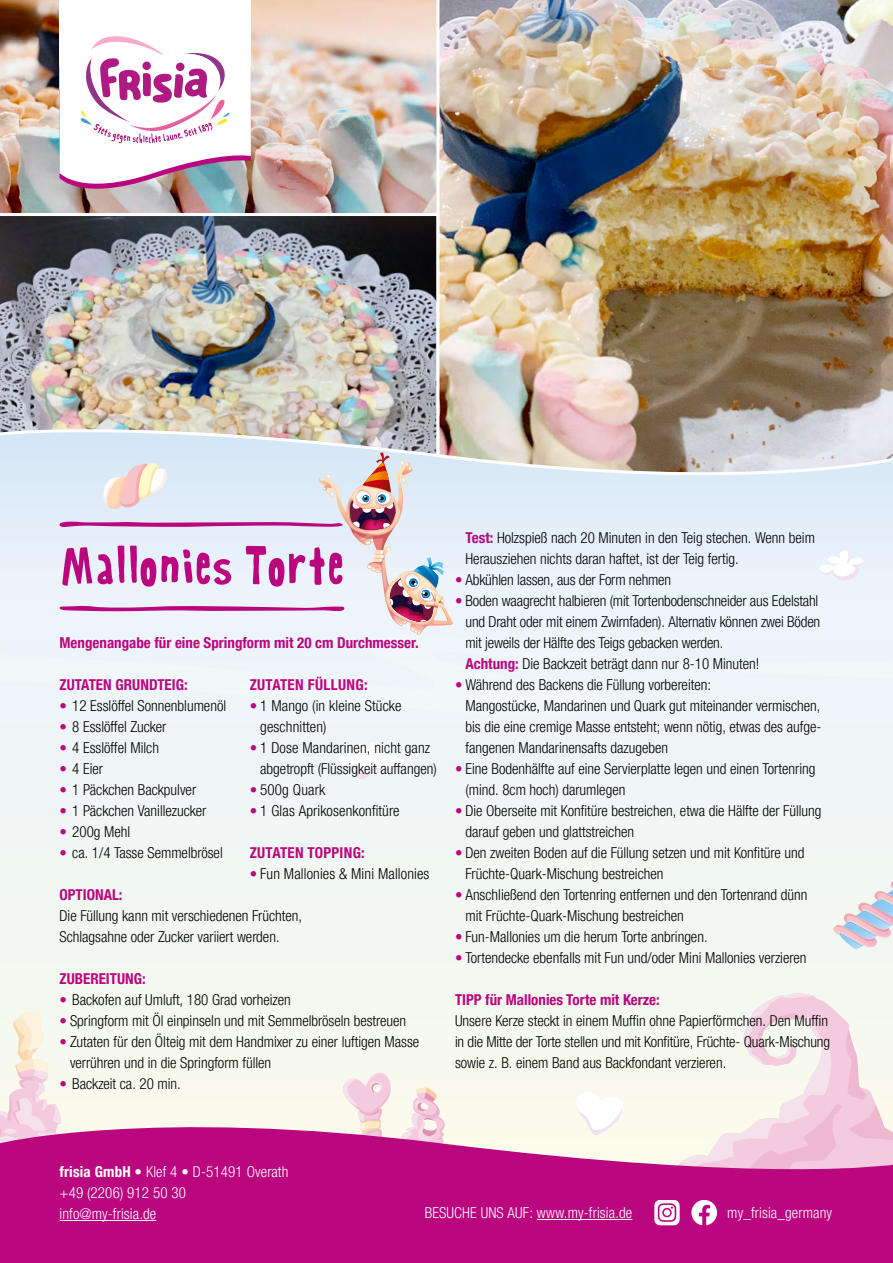
<style>
.page{position:relative;width:893px;height:1263px;background:#fff}
.page>*{position:absolute;margin:0;border:0;box-sizing:border-box;transform-origin:0 0}
.t1{font:52.5px "DK Rabbit On The Moon";letter-spacing:.01em;color:#ba067f}
.t2{font:300 condensed 15px/21px "Helvetica Neue LTW1 G";color:#000}
.t3{font:700 condensed 15px "Helvetica Neue LTW1 G";color:#ba067f}
.t4{font:300 condensed 15px/21px "Helvetica Neue LTW1 G";letter-spacing:.01em;color:#fff}
.t5{font:700 condensed 15px "Helvetica Neue LTW1 G";letter-spacing:.02em;color:#ba067f}
.s1{color:#ba067f}
.s2{font-weight:700;color:#ba067f}
.s3{font-weight:700}
</style>
<div class="page">
<div style="left:0;top:418px;width:893px;height:845px;background:#f1f6f5"></div>
<svg style="left:743px;top:993px;width:134px;height:114px"></svg>
<svg style="left:9px;top:1012px;width:48px;height:95px"></svg>
<svg style="left:343px;top:1073px;width:280px;height:34px"></svg>
<svg style="left:820px;top:550px;width:43px;height:31px"></svg>
<svg style="left:339px;top:743px;width:66px;height:36px"></svg>
<svg style="left:833px;top:881px;width:60px;height:68px"></svg>
<img style="left:874px;top:891px;width:19px;height:9px">
<img style="left:879px;top:898px;width:14px;height:7px">
<img style="left:0;top:0;width:893px;height:498px">
<svg style="left:58px;top:452px;width:396px;height:183px"></svg>
<svg style="left:0;top:1107px;width:893px;height:156px;fill:#ba067f"></svg>
<hr style="left:60px;top:1220px;width:96px;height:1px;background:#fff">
<hr style="left:537px;top:1219px;width:95px;height:1px;background:#fff">
<svg style="left:654px;top:1200px;width:26px;height:25px"></svg>
<svg style="left:691px;top:1200px;width:26px;height:25px"></svg>
<div style="left:60px;top:0;width:191px;height:90px;background:#fff"></div>
<svg style="left:60px;top:36px;width:191px;height:166px"></svg>
<h1 class="t1" style="left:59px;top:530px;width:288px">Mallonies Torte</h1>
<p class="t3" style="left:60px;top:634px;width:361px">Mengenangabe für eine Springform mit 20 cm Durchmesser.</p>
<p class="t5" style="left:250px;top:675px;width:119px">ZUTATEN FÜLLUNG:</p>
<p class="t2" style="left:260px;top:695px;width:143px;text-indent:-10px"><span class="s1">•</span> 1 Mango (in kleine Stücke geschnitten)</p>
<p class="t2" style="left:260px;top:737px;width:178px;text-indent:-10px"><span class="s1">•</span> 1 Dose Mandarinen, nicht ganz abgetropft (Flüssigkeit auffangen)</p>
<p class="t2" style="left:250px;top:779px;width:77px"><span class="s1">•</span> 500g Quark</p>
<p class="t2" style="left:250px;top:800px;width:151px"><span class="s1">•</span> 1 Glas Aprikosenkonfitüre</p>
<p class="t5" style="left:250px;top:843px;width:117px">ZUTATEN TOPPING:</p>
<p class="t2" style="left:250px;top:863px;width:181px"><span class="s1">•</span> Fun Mallonies &amp; Mini Mallonies</p>
<p class="t3" style="left:60px;top:675px;width:130px">ZUTATEN GRUNDTEIG:</p>
<p class="t2" style="left:60px;top:695px;width:168px"><span class="s1">•</span> 12 Esslöffel Sonnenblumenöl</p>
<p class="t2" style="left:60px;top:716px;width:108px"><span class="s1">•</span> 8 Esslöffel Zucker</p>
<p class="t2" style="left:60px;top:737px;width:101px"><span class="s1">•</span> 4 Esslöffel Milch</p>
<p class="t2" style="left:60px;top:758px;width:45px"><span class="s1">•</span> 4 Eier</p>
<p class="t2" style="left:60px;top:779px;width:138px"><span class="s1">•</span> 1 Päckchen Backpulver</p>
<p class="t2" style="left:60px;top:800px;width:148px"><span class="s1">•</span> 1 Päckchen Vanillezucker</p>
<p class="t2" style="left:60px;top:821px;width:72px"><span class="s1">•</span> 200g Mehl</p>
<p class="t2" style="left:60px;top:842px;width:165px"><span class="s1">•</span> ca. 1/4 Tasse Semmelbrösel</p>
<p class="t3" style="left:60px;top:885px;width:65px">OPTIONAL:</p>
<p class="t2" style="left:60px;top:905px;width:244px">Die Füllung kann mit verschiedenen Früchten,<br>Schlagsahne oder Zucker variiert werden.</p>
<p class="t3" style="left:60px;top:969px;width:88px">ZUBEREITUNG:</p>
<p class="t2" style="left:60px;top:989px;width:233px"><span class="s1">•</span> Backofen auf Umluft, 180 Grad vorheizen</p>
<p class="t2" style="left:60px;top:1010px;width:348px"><span class="s1">•</span> Springform mit Öl einpinseln und mit Semmelbröseln bestreuen</p>
<p class="t2" style="left:70px;top:1031px;width:351px;text-indent:-10px"><span class="s1">•</span> Zutaten für den Ölteig mit dem Handmixer zu einer luftigen Masse verrühren und in die Springform füllen</p>
<p class="t2" style="left:60px;top:1073px;width:123px"><span class="s1">•</span> Backzeit ca. 20 min.</p>
<p class="t2" style="left:465px;top:527px;width:351px"><span class="s2">Test:</span> Holzspieß nach 20 Minuten in den Teig stechen. Wenn beim<br>Herausziehen nichts daran haftet, ist der Teig fertig.</p>
<p class="t2" style="left:455px;top:569px;width:218px"><span class="s1">•</span> Abkühlen lassen, aus der Form nehmen</p>
<p class="t2" style="left:465px;top:590px;width:356px;text-indent:-10px"><span class="s1">•</span> Boden waagrecht halbieren (mit Tortenbodenschneider aus Edelstahl und Draht oder mit einem Zwirnfaden). Alternativ können zwei Böden mit jeweils der Hälfte des Teigs gebacken werden.<br><span class="s2">Achtung:</span> Die Backzeit beträgt dann nur 8-10 Minuten!</p>
<p class="t2" style="left:465px;top:674px;width:357px;text-indent:-10px"><span class="s1">•</span> Während des Backens die Füllung vorbereiten:<br>Mangostücke, Mandarinen und Quark gut miteinander vermischen, bis die eine cremige Masse entsteht; wenn nötig, etwas des aufge&shy;fangenen Mandarinensafts dazugeben</p>
<p class="t2" style="left:465px;top:758px;width:351px;text-indent:-10px"><span class="s1">•</span> Eine Bodenhälfte auf eine Servierplatte legen und einen Tortenring (mind. 8cm hoch) darumlegen</p>
<p class="t2" style="left:465px;top:800px;width:358px;text-indent:-10px"><span class="s1">•</span> Die Oberseite mit Konfitüre bestreichen, etwa die Hälfte der Füllung darauf geben und glattstreichen</p>
<p class="t2" style="left:465px;top:842px;width:341px;text-indent:-10px"><span class="s1">•</span> Den zweiten Boden auf die Füllung setzen und mit Konfitüre und<br>Früchte-Quark-Mischung bestreichen</p>
<p class="t2" style="left:465px;top:884px;width:343px;text-indent:-10px"><span class="s1">•</span> Anschließend den Tortenring entfernen und den Tortenrand dünn mit Früchte-Quark-Mischung bestreichen</p>
<p class="t2" style="left:455px;top:926px;width:254px"><span class="s1">•</span> Fun-Mallonies um die herum Torte anbringen.</p>
<p class="t2" style="left:455px;top:947px;width:353px"><span class="s1">•</span> Tortendecke ebenfalls mit Fun und/oder Mini Mallonies verzieren</p>
<p class="t3" style="left:455px;top:990px;width:206px">TIPP für Mallonies Torte mit Kerze:</p>
<p class="t2" style="left:455px;top:1010px;width:377px">Unsere Kerze steckt in einem Muffin ohne Papierförmchen. Den Muffin in die Mitte der Torte stellen und mit Konfitüre, Früchte- Quark-Mischung sowie z. B. einem Band aus Backfondant verzieren.</p>
<p class="t4" style="left:60px;top:1161px;width:230px"><span class="s3">frisia GmbH</span> • Klef 4 • D-51491 Overath +49 (2206) 912 50 30<br>info@my-frisia.de</p>
<p class="t4" style="left:425px;top:1202px;width:209px">BESUCHE UNS AUF: www.my-frisia.de</p>
<p class="t4" style="left:727px;top:1202px;width:106px">my_frisia_germany</p>
</div>
